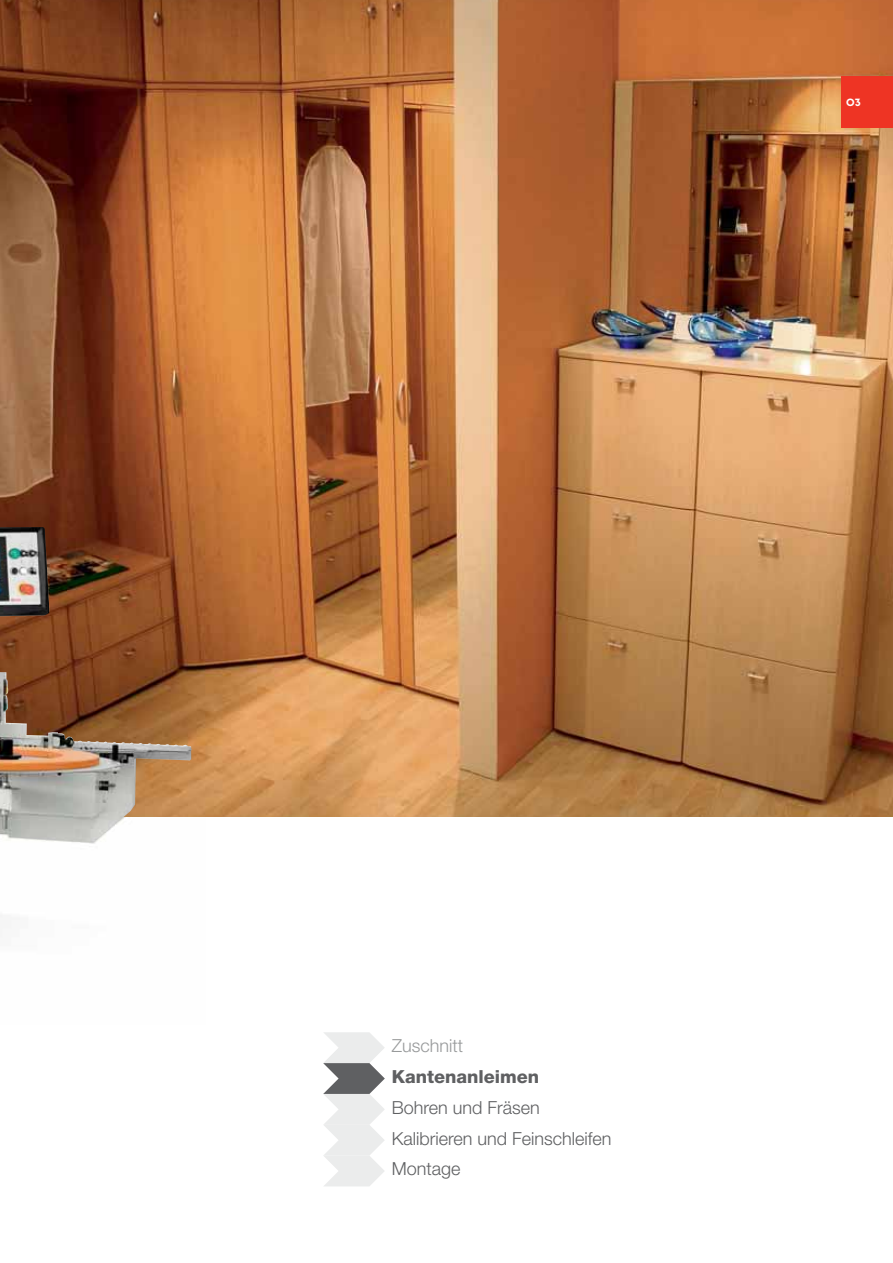
<style>
.page{position:relative;width:893px;height:1263px;background:#fff}
.page>*{position:absolute;margin:0;border:0;box-sizing:border-box;transform-origin:0 0}
.t1{font:300 18px/30.8px "Helvetica Neue";color:#5f6062}
.t2{font:800 18px "Helvetica Neue LT Std";color:#5f6062}
.t3{font:300 18px "Helvetica Neue";color:#989a9b}
.t4{font:800 10.5px "P22 Underground";color:#fff}
</style>
<div class="page">
<img style="left:0;top:0;width:893px;height:816px">
<svg style="left:323px;top:1032px;width:62px;height:154px"></svg>
<div style="left:842px;top:77px;width:51px;height:51px;background:#ee3424"></div>
<img style="left:0;top:527px;width:192px;height:316px">
<p class="t4" style="left:846px;top:96px;width:16px">O3</p>
<p class="t3" style="left:392px;top:1039px;width:73px">Zuschnitt</p>
<p class="t2" style="left:392px;top:1066px;width:149px">Kantenanleimen</p>
<p class="t1" style="left:392px;top:1094px;width:221px">Bohren und Fräsen<br>Kalibrieren und Feinschleifen<br>Montage</p>
</div>
